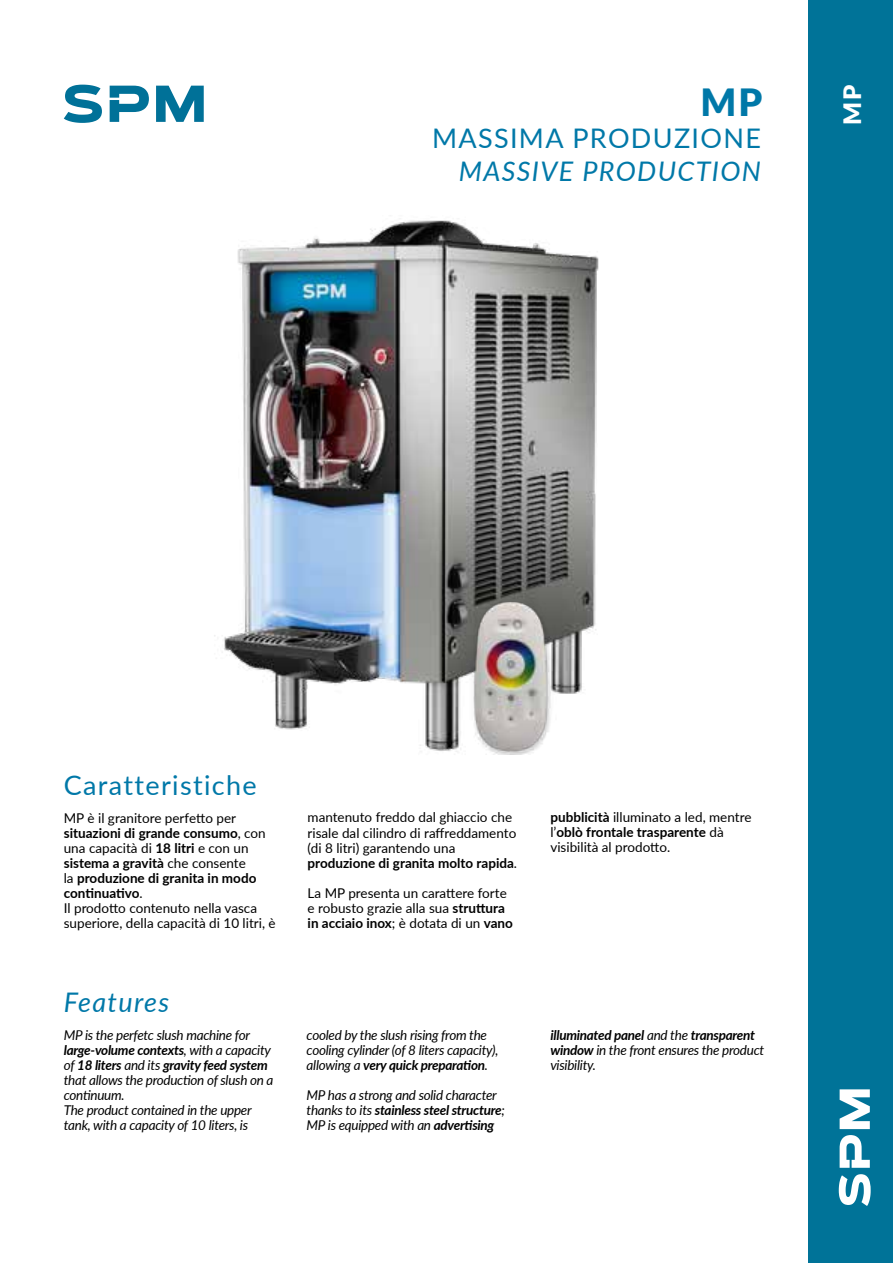
<style>
.page{position:relative;width:893px;height:1263px;background:#fff}
.page>*{position:absolute;margin:0;border:0;box-sizing:border-box;transform-origin:0 0}
.t1{font:900 37.5px "Lato";color:#0078a8}
.t2{font:27px "Lato";letter-spacing:.05em;color:#0078a8}
.t3{font:italic 27px "Lato";letter-spacing:.05em;color:#0078a8}
.t4{font:900 24px "Lato";color:#fff}
.t5{font:13.5px/15px "Lato";color:#000}
.t6{font:italic 13.5px/15px "Lato";letter-spacing:-.02em;color:#000}
.s1{font-weight:700}
</style>
<div class="page">
<div style="left:808px;top:0;width:85px;height:1263px;background:#007398"></div>
<svg style="left:839px;top:1174px;width:32px;height:32px"></svg>
<svg style="left:840px;top:1089px;width:30px;height:40px"></svg>
<svg style="left:840px;top:1135px;width:30px;height:33px"></svg>
<svg style="left:64px;top:85px;width:38px;height:38px"></svg>
<svg style="left:156px;top:86px;width:48px;height:36px"></svg>
<svg style="left:110px;top:86px;width:39px;height:36px"></svg>
<img style="left:214px;top:220px;width:385px;height:531px">
<img style="left:450px;top:589px;width:124px;height:166px">
<h1 class="t1" style="left:700px;top:74px;width:63px">MP</h1>
<h3 class="t4" style="left:834px;top:125px;width:42px;rotate:-90deg">MP</h3>
<h2 class="t2" style="left:432px;top:119px;width:330px">MASSIMA PRODUZIONE</h2>
<h2 class="t3" style="left:459px;top:152px;width:304px">MASSIVE PRODUCTION</h2>
<h2 class="t2" style="left:64px;top:765px;width:195px">Caratteristiche</h2>
<p class="t5" style="left:64px;top:809px;width:213px">MP è il granitore perfetto per <span class="s1">situazioni di grande consumo</span>, con una capacità di <span class="s1">18 litri</span> e con un <span class="s1">sistema a gravità</span> che consente<br>la <span class="s1">produzione di granita in modo continuativo</span>.<br>Il prodotto contenuto nella vasca superiore, della capacità di 10 litri, è</p>
<p class="t5" style="left:308px;top:809px;width:211px">mantenuto freddo dal ghiaccio che risale dal cilindro di raffreddamento (di 8 litri) garantendo una <span class="s1">produzione di granita molto rapida</span>.</p>
<p class="t5" style="left:308px;top:884px;width:207px">La MP presenta un carattere forte e robusto grazie alla sua <span class="s1">struttura in acciaio inox</span>; è dotata di un <span class="s1">vano</span></p>
<h2 class="t3" style="left:64px;top:983px;width:107px">Features</h2>
<p class="t6" style="left:64px;top:1026px;width:211px">MP is the perfetc slush machine for <span class="s1">large-volume contexts</span>, with a capacity of <span class="s1">18 liters</span> and its <span class="s1">gravity feed system </span>that allows the production of slush on a continuum.<br>The product contained in the upper tank, with a capacity of 10 liters, is</p>
<p class="t6" style="left:307px;top:1026px;width:193px">cooled by the slush rising from the cooling cylinder (of 8 liters capacity), allowing a <span class="s1">very quick preparation</span>.</p>
<p class="t6" style="left:307px;top:1086px;width:200px">MP has a strong and solid character thanks to its <span class="s1">stainless steel structure</span>;<br>MP is equipped with an <span class="s1">advertising</span></p>
<p class="t5" style="left:550px;top:809px;width:203px"><span class="s1">pubblicità</span> illuminato a led, mentre l’<span class="s1">oblò frontale trasparente</span> dà visibilità al prodotto.</p>
<p class="t6" style="left:550px;top:1026px;width:215px"><span class="s1">illuminated panel</span> and the <span class="s1">transparent window</span> in the front ensures the product visibility.</p>
</div>
